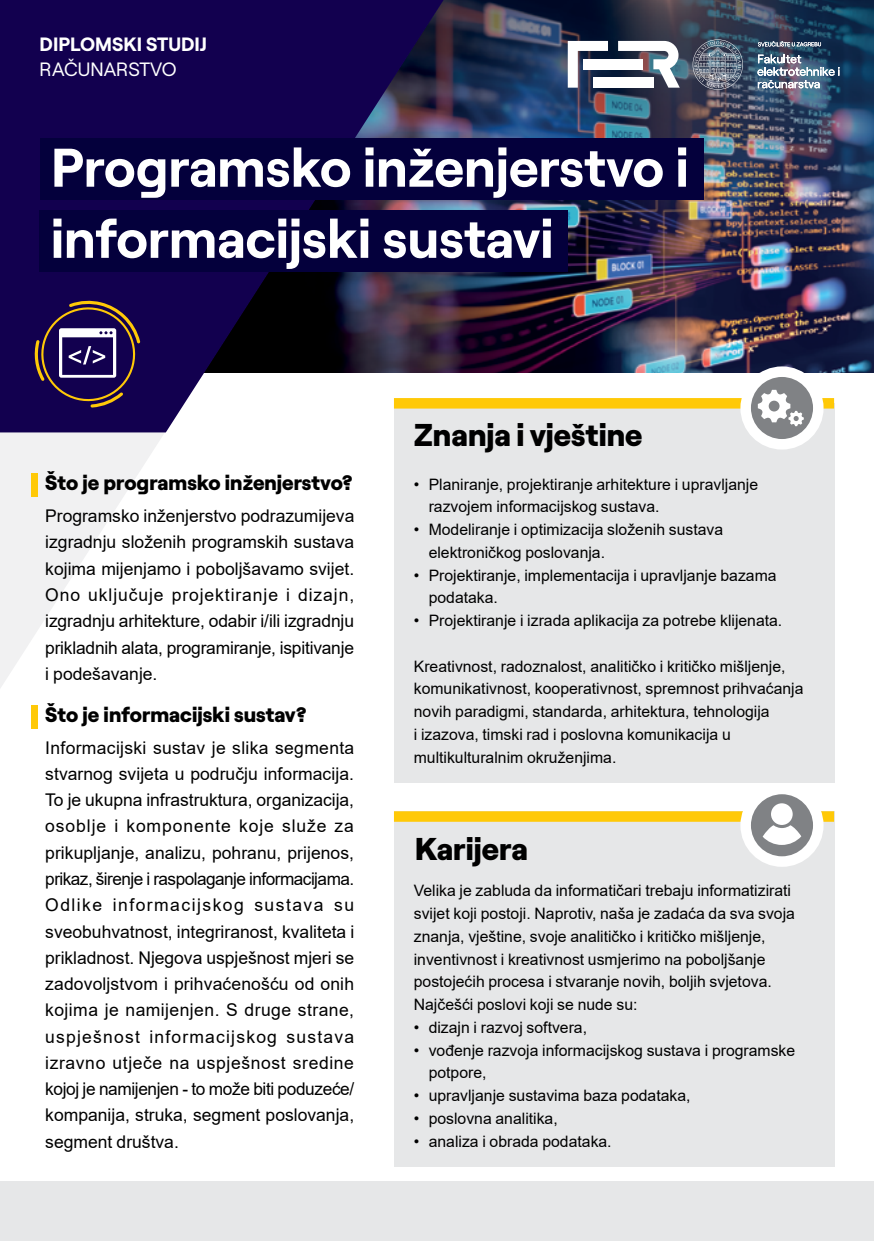
<style>
.page{position:relative;width:874px;height:1241px;background:#fff}
.page>*{position:absolute;margin:0;border:0;box-sizing:border-box;transform-origin:0 0}
.t1{font:700 54.25px/71px "Roobert";color:#fff}
.t2{font:800 31.5px "Roobert";color:#000}
.t3{font:800 21px "Roobert";color:#000}
.t4{font:700 19.25px "Roobert";color:#fff}
.t5{font:19.25px "Roobert";color:#fff}
.t6{font:17.5px/26.2px "Arial";color:#000;text-align:justify}
.t7{font:15.75px/22.8px "Arial";color:#000}
</style>
<div class="page">
<img style="left:443px;top:0;width:430px;height:372px">
<svg style="left:0;top:432px;width:166px;height:256px"></svg>
<svg style="left:0;top:0;width:443px;height:432px;background:#2f215a"></svg>
<div style="left:31px;top:705px;width:7px;height:23px;background:#ffc907"></div>
<div style="left:31px;top:473px;width:7px;height:23px;background:#ffc907"></div>
<div style="left:394px;top:403px;width:439px;height:379px;background:#e6e7e8"></div>
<div style="left:394px;top:398px;width:439px;height:10px;background:#ffc907"></div>
<svg style="left:745px;top:371px;width:72px;height:73px;background:#a3a5a7"></svg>
<div style="left:740px;top:366px;width:83px;height:83px;border:10px solid #fff;border-radius:50%"></div>
<svg style="left:757px;top:390px;width:46px;height:36px;background:#b7b8ba"></svg>
<svg style="left:617px;top:41px;width:62px;height:47px"></svg>
<div style="left:583px;top:59px;width:60px;height:10px;background:#fff"></div>
<div style="left:592px;top:78px;width:61px;height:10px;background:#fff"></div>
<svg style="left:567px;top:41px;width:40px;height:47px"></svg>
<svg style="left:757px;top:41px;width:63px;height:5px"></svg>
<svg style="left:757px;top:54px;width:82px;height:34px"></svg>
<svg style="left:692px;top:39px;width:50px;height:51px;background:#636d7d"></svg>
<div style="left:394px;top:811px;width:439px;height:355px;background:#e6e7e8"></div>
<div style="left:394px;top:811px;width:439px;height:10px;background:#ffc907"></div>
<svg style="left:745px;top:788px;width:72px;height:73px;background:#9d9ea1"></svg>
<div style="left:740px;top:783px;width:83px;height:83px;border:10px solid #fff;border-radius:50%"></div>
<div style="left:770px;top:803px;width:22px;height:21px;background:#fff;border-radius:50%"></div>
<svg style="left:762px;top:825px;width:38px;height:19px"></svg>
<div style="left:40px;top:138px;width:663px;height:62px;background:#04003c"></div>
<div style="left:40px;top:210px;width:527px;height:62px;background:#04003c"></div>
<svg style="left:33px;top:300px;width:107px;height:107px;background:#3f2b58"></svg>
<div style="left:0;top:1181px;width:873px;height:59px;background:#e6e7e8"></div>
<p class="t4" style="left:40px;top:29px;width:169px">DIPLOMSKI STUDIJ</p>
<p class="t5" style="left:40px;top:54px;width:138px">RAČUNARSTVO</p>
<h1 class="t1" style="left:51px;top:127px;width:639px">Programsko inženjerstvo i informacijski sustavi</h1>
<h3 class="t3" style="left:45px;top:466px;width:309px">Što je programsko inženjerstvo?</h3>
<p class="t6" style="left:45px;top:502px;width:310px">Programsko inženjerstvo podrazumijeva izgradnju složenih programskih sustava kojima mijenjamo i poboljšavamo svijet.<br>Ono uključuje projektiranje i dizajn, izgradnju arhitekture, odabir i/ili izgradnju prikladnih alata, programiranje, ispitivanje i podešavanje.</p>
<h3 class="t3" style="left:45px;top:697px;width:263px">Što je informacijski sustav?</h3>
<p class="t6" style="left:45px;top:734px;width:310px">Informacijski sustav je slika segmenta stvarnog svijeta u području informacija.<br>To je ukupna infrastruktura, organizacija, osoblje i komponente koje služe za prikupljanje, analizu, pohranu, prijenos, prikaz, širenje i raspolaganje informacijama.<br>Odlike informacijskog sustava su sveobuhvatnost, integriranost, kvaliteta i prikladnost. Njegova uspješnost mjeri se zadovoljstvom i prihvaćenošću od onih kojima je namijenjen. S druge strane, uspješnost informacijskog sustava izravno utječe na uspješnost sredine kojoj je namijenjen - to može biti poduzeće/ kompanija, struka, segment poslovanja, segment društva.</p>
<h2 class="t2" style="left:414px;top:410px;width:230px">Znanja i vještine</h2>
<p class="t7" style="left:428px;top:472px;width:331px;text-indent:-15px">• Planiranje, projektiranje arhitekture i upravljanje razvojem informacijskog sustava.</p>
<p class="t7" style="left:428px;top:518px;width:296px;text-indent:-15px">• Modeliranje i optimizacija složenih sustava elektroničkog poslovanja.</p>
<p class="t7" style="left:428px;top:563px;width:349px;text-indent:-15px">• Projektiranje, implementacija i upravljanje bazama podataka.</p>
<p class="t7" style="left:413px;top:609px;width:370px">• Projektiranje i izrada aplikacija za potrebe klijenata.</p>
<p class="t7" style="left:413px;top:654px;width:391px">Kreativnost, radoznalost, analitičko i kritičko mišljenje, komunikativnost, kooperativnost, spremnost prihvaćanja novih paradigmi, standarda, arhitektura, tehnologija<br>i izazova, timski rad i poslovna komunikacija u multikulturalnim okruženjima.</p>
<h2 class="t2" style="left:414px;top:823px;width:114px">Karijera</h2>
<p class="t7" style="left:413px;top:879px;width:382px">Velika je zabluda da informatičari trebaju informatizirati svijet koji postoji. Naprotiv, naša je zadaća da sva svoja znanja, vještine, svoje analitičko i kritičko mišljenje, inventivnost i kreativnost usmjerimo na poboljšanje postojećih procesa i stvaranje novih, boljih svjetova.<br>Najčešći poslovi koji se nude su:</p>
<p class="t7" style="left:413px;top:1015px;width:175px">• dizajn i razvoj softvera,</p>
<p class="t7" style="left:428px;top:1038px;width:368px;text-indent:-15px">• vođenje razvoja informacijskog sustava i programske potpore,</p>
<p class="t7" style="left:413px;top:1083px;width:278px">• upravljanje sustavima baza podataka,</p>
<p class="t7" style="left:413px;top:1106px;width:145px">• poslovna analitika,</p>
<p class="t7" style="left:413px;top:1129px;width:199px">• analiza i obrada podataka.</p>
</div>
